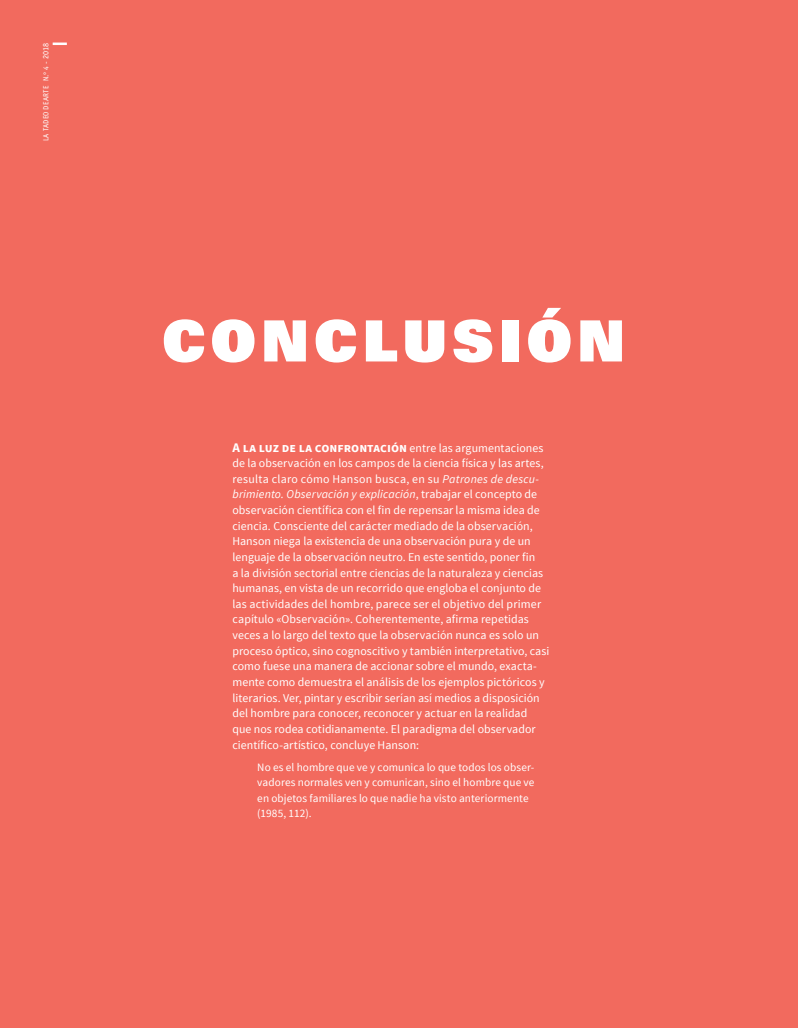
<style>
.page{position:relative;width:798px;height:1028px;background:#fff}
.page>*{position:absolute;margin:0;border:0;box-sizing:border-box;transform-origin:0 0}
.t1{font:56.88px "Univers LT Std X Black";letter-spacing:.095em;color:#fff}
.Texto_fondo_inicio{font:700 13.12px "Source Sans Pro";color:#fff}
.Texto_fondo_inicio-2{font:11.88px/15.6px "Source Sans Pro";letter-spacing:.005em;color:#fff}
.Texto_indentado{font:11.25px/15.4px "Source Sans Pro";letter-spacing:.005em;color:#fff}
.t2{font:7.5px "Officina Sans Std";letter-spacing:.02em;color:#fff}
.s1{font-size:8.12px}
.s2{font-weight:400;font-size:11.88px}
.s3{font-style:italic}
</style>
<div class="page">
<div style="left:0;top:0;width:797px;height:1028px;background:#f26a5e"></div>
<svg style="left:53px;top:43px;width:14px;height:2px"></svg>
<p class="t2" style="left:41px;top:141px;width:100px;rotate:-90deg">LA TADEO DEARTE N.º 4 - <span class="s1">2018</span></p>
<p class="t1" style="left:162px;top:303px;width:463px">CONCLUSIÓN</p>
<p class="Texto_fondo_inicio" style="left:232px;top:439px;width:312px">A la luz de la confrontación <span class="s2">entre las argumentaciones</span></p>
<p class="Texto_fondo_inicio-2" style="left:232px;top:455px;width:318px">de la observación en los campos de la ciencia física y las artes, resulta claro cómo Hanson busca, en su <span class="s3">Patrones de descu&shy;brimiento. Observación y explicación</span>, trabajar el concepto de observación científica con el fin de repensar la misma idea de ciencia. Consciente del carácter mediado de la observación, Hanson niega la existencia de una observación pura y de un lenguaje de la observación neutro. En este sentido, poner fin<br>a la división sectorial entre ciencias de la naturaleza y ciencias humanas, en vista de un recorrido que engloba el conjunto de las actividades del hombre, parece ser el objetivo del primer capítulo «Observación». Coherentemente, afirma repetidas veces a lo largo del texto que la observación nunca es solo un proceso óptico, sino cognoscitivo y también interpretativo, casi como fuese una manera de accionar sobre el mundo, exacta&shy;mente como demuestra el análisis de los ejemplos pictóricos y literarios. Ver, pintar y escribir serían así medios a disposición del hombre para conocer, reconocer y actuar en la realidad<br>que nos rodea cotidianamente. El paradigma del observador científico-artístico, concluye Hanson:</p>
<p class="Texto_indentado" style="left:257px;top:759px;width:278px">No es el hombre que ve y comunica lo que todos los obser&shy;vadores normales ven y comunican, sino el hombre que ve en objetos familiares lo que nadie ha visto anteriormente (1985, 112).</p>
</div>
